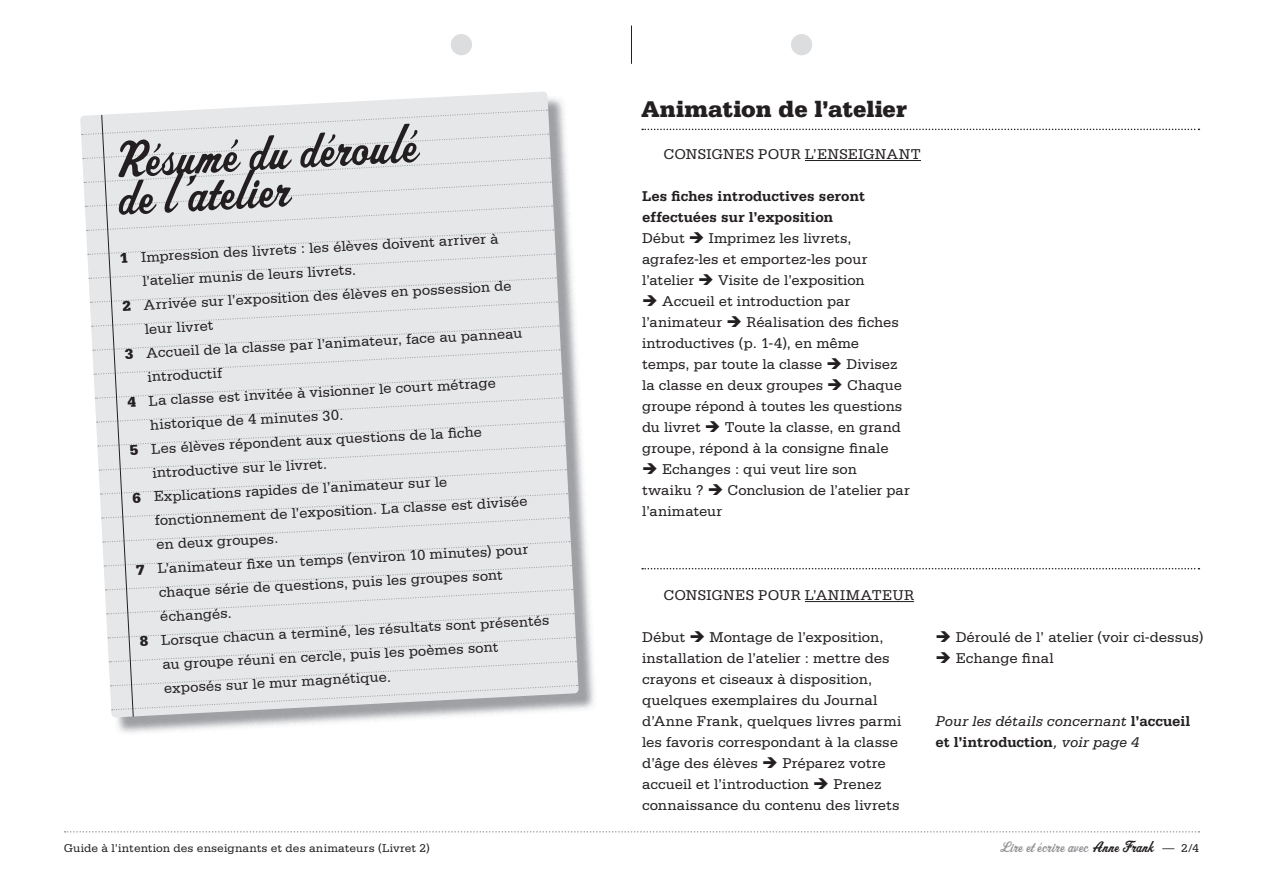
<style>
.page{position:relative;width:1263px;height:893px;background:#fff}
.page>*{position:absolute;margin:0;border:0;box-sizing:border-box;transform-origin:0 0}
.t1{font:55.5px "OPTI Sport Script";color:#231f20}
.t2{font:900 24px "Serifa Std";color:#231f20}
.t3{font:16.5px "OPTI Sport Script";letter-spacing:.005em;color:#939598}
.t4{font:15px/21px "Serifa Std";color:#231f20}
.t5{font:italic 15px/21px "Serifa Std";letter-spacing:.01em;color:#231f20}
.t6{font:15px "Serifa Std";letter-spacing:.025em;color:#231f20}
.t7{font:12px "Serifa Std";letter-spacing:.01em;color:#231f20}
.s1{font-weight:900}
.s2{font-weight:700}
.s3{font-weight:700;font-style:normal}
.s4{color:#231f20}
.s5{font-family:"Serifa Std";font-size:12px;color:#231f20}
</style>
<div class="page">
<svg style="left:65px;top:831px;width:1134px;height:2px"></svg>
<div style="left:451px;top:34px;width:21px;height:21px;background:#dcdddf;border-radius:50%"></div>
<div style="left:791px;top:34px;width:21px;height:21px;background:#dcdddf;border-radius:50%"></div>
<hr style="left:631px;top:26px;width:1px;height:38px;background:#231f20">
<img style="left:115px;top:419px;width:480px;height:314px">
<svg style="left:80px;top:92px;width:499px;height:625px"></svg>
<svg style="left:82px;top:109px;width:496px;height:608px;background:#e3e4e6"></svg>
<hr style="left:805px;top:601px;width:109px;height:1px;background:#231f20">
<hr style="left:805px;top:160px;width:116px;height:1px;background:#231f20">
<svg style="left:642px;top:129px;width:557px;height:1px"></svg>
<svg style="left:642px;top:568px;width:557px;height:1px"></svg>
<h1 class="t1" style="left:113px;top:129px;width:304px;rotate:-3deg">Résumé du déroulé</h1>
<h1 class="t1" style="left:115px;top:166px;width:174px;rotate:-3deg">de l’atelier</h1>
<p class="t4" style="left:119px;top:248px;width:381px;rotate:-3deg"><span class="s1">1</span> Impression des livrets : les élèves doivent arriver à</p>
<p class="t4" style="left:142px;top:271px;width:215px;rotate:-3deg">l’atelier munis de leurs livrets.</p>
<p class="t4" style="left:122px;top:296px;width:391px;rotate:-3deg"><span class="s1">2</span> Arrivée sur l’exposition des élèves en possession de</p>
<p class="t4" style="left:144px;top:318px;width:70px;rotate:-3deg">leur livret</p>
<p class="t4" style="left:124px;top:344px;width:400px;rotate:-3deg"><span class="s1">3</span> Accueil de la classe par l’animateur, face au panneau</p>
<p class="t4" style="left:147px;top:366px;width:76px;rotate:-3deg">introductif</p>
<p class="t4" style="left:127px;top:391px;width:370px;rotate:-3deg"><span class="s1">4</span> La classe est invitée à visionner le court métrage</p>
<p class="t4" style="left:149px;top:414px;width:195px;rotate:-3deg">historique de 4 minutes 30.</p>
<p class="t4" style="left:129px;top:439px;width:354px;rotate:-3deg"><span class="s1">5</span> Les élèves répondent aux questions de la fi che</p>
<p class="t4" style="left:152px;top:462px;width:176px;rotate:-3deg">introductive sur le livret.</p>
<p class="t4" style="left:132px;top:487px;width:317px;rotate:-3deg"><span class="s1">6</span> Explications rapides de l’animateur sur le</p>
<p class="t4" style="left:154px;top:510px;width:375px;rotate:-3deg">fonctionnement de l’exposition. La classe est divisée</p>
<p class="t4" style="left:156px;top:534px;width:124px;rotate:-3deg">en deux groupes.</p>
<p class="t4" style="left:136px;top:559px;width:394px;rotate:-3deg"><span class="s1">7</span> L’animateur fi xe un temps (environ 10 minutes) pour</p>
<p class="t4" style="left:158px;top:582px;width:346px;rotate:-3deg">chaque série de questions, puis les groupes sont</p>
<p class="t4" style="left:159px;top:606px;width:73px;rotate:-3deg">échangés.</p>
<p class="t4" style="left:140px;top:631px;width:411px;rotate:-3deg"><span class="s1">8</span> Lorsque chacun a terminé, les résultats sont présentés</p>
<p class="t4" style="left:162px;top:654px;width:338px;rotate:-3deg">au groupe réuni en cercle, puis les poèmes sont</p>
<p class="t4" style="left:163px;top:678px;width:229px;rotate:-3deg">exposés sur le mur magnétique.</p>
<h2 class="t2" style="left:641px;top:95px;width:267px">Animation de l’atelier</h2>
<p class="t4" style="left:663px;top:144px;width:259px">CONSIGNES POUR L’ENSEIGNANT</p>
<p class="t4" style="left:642px;top:186px;width:227px"><span class="s2">Les fiches introductives seront effectuées sur l’exposition<br></span>Début ➔ Imprimez les livrets, agrafez-les et emportez-les pour l’atelier ➔ Visite de l’exposition</p>
<p class="t4" style="left:642px;top:291px;width:262px">➔ Accueil et introduction par l’animateur ➔ Réalisation des fiches introductives (p. 1-4), en même temps, par toute la classe ➔ Divisez la classe en deux groupes ➔ Chaque groupe répond à toutes les questions du livret ➔ Toute la classe, en grand groupe, répond à la consigne finale</p>
<p class="t4" style="left:642px;top:459px;width:269px">➔ Echanges : qui veut lire son twaiku ? ➔ Conclusion de l’atelier par l’animateur</p>
<p class="t6" style="left:663px;top:587px;width:252px">CONSIGNES POUR L’ANIMATEUR</p>
<p class="t4" style="left:642px;top:627px;width:261px">Début ➔ Montage de l’exposition, installation de l’atelier : mettre des crayons et ciseaux à disposition, quelques exemplaires du Journal d’Anne Frank, quelques livres parmi les favoris correspondant à la classe d’âge des élèves ➔ Préparez votre accueil et l’introduction ➔ Prenez connaissance du contenu des livrets</p>
<p class="t4" style="left:935px;top:627px;width:269px">➔ Déroulé de l’ atelier (voir ci-dessus)</p>
<p class="t4" style="left:935px;top:648px;width:120px">➔ Echange final</p>
<p class="t5" style="left:935px;top:711px;width:256px">Pour les détails concernant <span class="s3">l’accueil et l’introduction</span>, voir page 4</p>
<p class="t7" style="left:64px;top:841px;width:368px">Guide à l’intention des enseignants et des animateurs (Livret 2)</p>
<p class="t3" style="left:998px;top:837px;width:202px">Lire et écrire avec <span class="s4">Anne Frank</span> <span class="s5">— 2/4</span></p>
</div>
